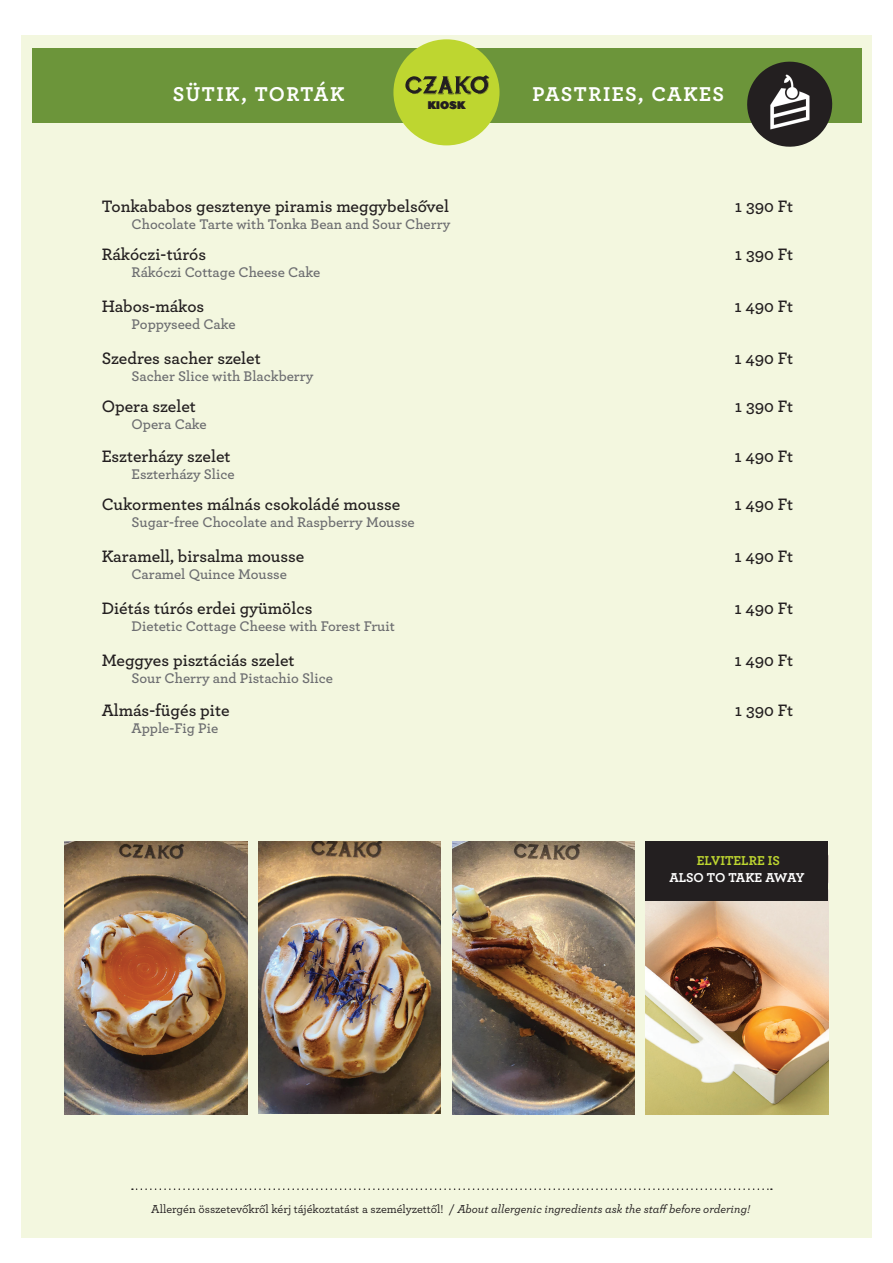
<style>
.page{position:relative;width:893px;height:1263px;background:#fff}
.page>*{position:absolute;margin:0;border:0;box-sizing:border-box;transform-origin:0 0}
.t1{font:700 21px "Archer";letter-spacing:.07em;color:#fff}
.t2{font:600 17.4px "Archer";color:#231f20}
.t3{font:600 14.7px "Archer";color:#6c6d70}
.t4{font:700 13.5px "Archer";letter-spacing:-.01em;color:#fff}
.t5{font:700 13.5px "Archer";color:#bed630}
.t6{font:500 12px "Archer";color:#231f20}
.t7{font:900 10.5px "Dogma";color:#231f20}
.s1{font-style:italic}
</style>
<div class="page">
<div style="left:21px;top:35px;width:851px;height:1203px;background:#f3f7df"></div>
<div style="left:32px;top:49px;width:829px;height:74px;background:#6c953a"></div>
<div style="left:399px;top:45px;width:95px;height:95px;background:#bed630;border-radius:50%"></div>
<div style="left:393px;top:39px;width:106px;height:106px;border:11px solid #bed630;border-radius:50%"></div>
<img style="left:259px;top:841px;width:182px;height:272px">
<img style="left:65px;top:841px;width:182px;height:273px">
<img style="left:452px;top:841px;width:183px;height:273px">
<svg style="left:747px;top:61px;width:86px;height:86px"></svg>
<img style="left:751px;top:64px;width:77px;height:76px">
<img style="left:646px;top:901px;width:182px;height:213px">
<div style="left:646px;top:841px;width:182px;height:60px;background:#231f20"></div>
<svg style="left:405px;top:75px;width:84px;height:20px"></svg>
<svg style="left:132px;top:1188px;width:640px;height:2px"></svg>
<p class="t1" style="left:173px;top:77px;width:173px">SÜTIK, TORTÁK</p>
<p class="t1" style="left:532px;top:77px;width:193px">PASTRIES, CAKES</p>
<p class="t7" style="left:427px;top:96px;width:39px">KIOSK</p>
<p class="t2" style="left:102px;top:193px;width:349px">Tonkababos gesztenye piramis meggybelsővel</p>
<p class="t2" style="left:735px;top:193px;width:60px">1 390 Ft</p>
<p class="t3" style="left:132px;top:213px;width:320px">Chocolate Tarte with Tonka Bean and Sour Cherry</p>
<p class="t2" style="left:102px;top:241px;width:106px">Rákóczi-túrós</p>
<p class="t2" style="left:735px;top:241px;width:60px">1 390 Ft</p>
<p class="t3" style="left:132px;top:261px;width:190px">Rákóczi Cottage Cheese Cake</p>
<p class="t2" style="left:102px;top:293px;width:104px">Habos-mákos</p>
<p class="t2" style="left:734px;top:293px;width:60px">1 490 Ft</p>
<p class="t3" style="left:132px;top:313px;width:106px">Poppyseed Cake</p>
<p class="t2" style="left:102px;top:345px;width:161px">Szedres sacher szelet</p>
<p class="t2" style="left:734px;top:345px;width:60px">1 490 Ft</p>
<p class="t3" style="left:132px;top:365px;width:183px">Sacher Slice with Blackberry</p>
<p class="t2" style="left:102px;top:393px;width:96px">Opera szelet</p>
<p class="t2" style="left:735px;top:393px;width:60px">1 390 Ft</p>
<p class="t3" style="left:132px;top:413px;width:77px">Opera Cake</p>
<p class="t2" style="left:102px;top:443px;width:130px">Eszterházy szelet</p>
<p class="t2" style="left:734px;top:443px;width:60px">1 490 Ft</p>
<p class="t3" style="left:132px;top:463px;width:105px">Eszterházy Slice</p>
<p class="t2" style="left:102px;top:491px;width:300px">Cukormentes málnás csokoládé mousse</p>
<p class="t2" style="left:734px;top:491px;width:60px">1 490 Ft</p>
<p class="t3" style="left:132px;top:511px;width:285px">Sugar-free Chocolate and Raspberry Mousse</p>
<p class="t2" style="left:102px;top:543px;width:204px">Karamell, birsalma mousse</p>
<p class="t2" style="left:734px;top:543px;width:60px">1 490 Ft</p>
<p class="t3" style="left:132px;top:563px;width:157px">Caramel Quince Mousse</p>
<p class="t2" style="left:102px;top:595px;width:212px">Diétás túrós erdei gyümölcs</p>
<p class="t2" style="left:734px;top:595px;width:60px">1 490 Ft</p>
<p class="t3" style="left:132px;top:615px;width:265px">Dietetic Cottage Cheese with Forest Fruit</p>
<p class="t2" style="left:102px;top:647px;width:194px">Meggyes pisztáciás szelet</p>
<p class="t2" style="left:734px;top:647px;width:60px">1 490 Ft</p>
<p class="t3" style="left:132px;top:667px;width:203px">Sour Cherry and Pistachio Slice</p>
<p class="t2" style="left:102px;top:697px;width:129px">Almás-fügés pite</p>
<p class="t2" style="left:735px;top:697px;width:60px">1 390 Ft</p>
<p class="t3" style="left:132px;top:717px;width:88px">Apple-Fig Pie</p>
<p class="t5" style="left:697px;top:850px;width:85px">ELVITELRE IS</p>
<p class="t4" style="left:669px;top:867px;width:137px">ALSO TO TAKE AWAY</p>
<p class="t6" style="left:151px;top:1200px;width:600px">Allergén összetevőkről kérj tájékoztatást a személyzettől! / <span class="s1">About allergenic ingredients ask the staff before ordering!</span></p>
</div>
